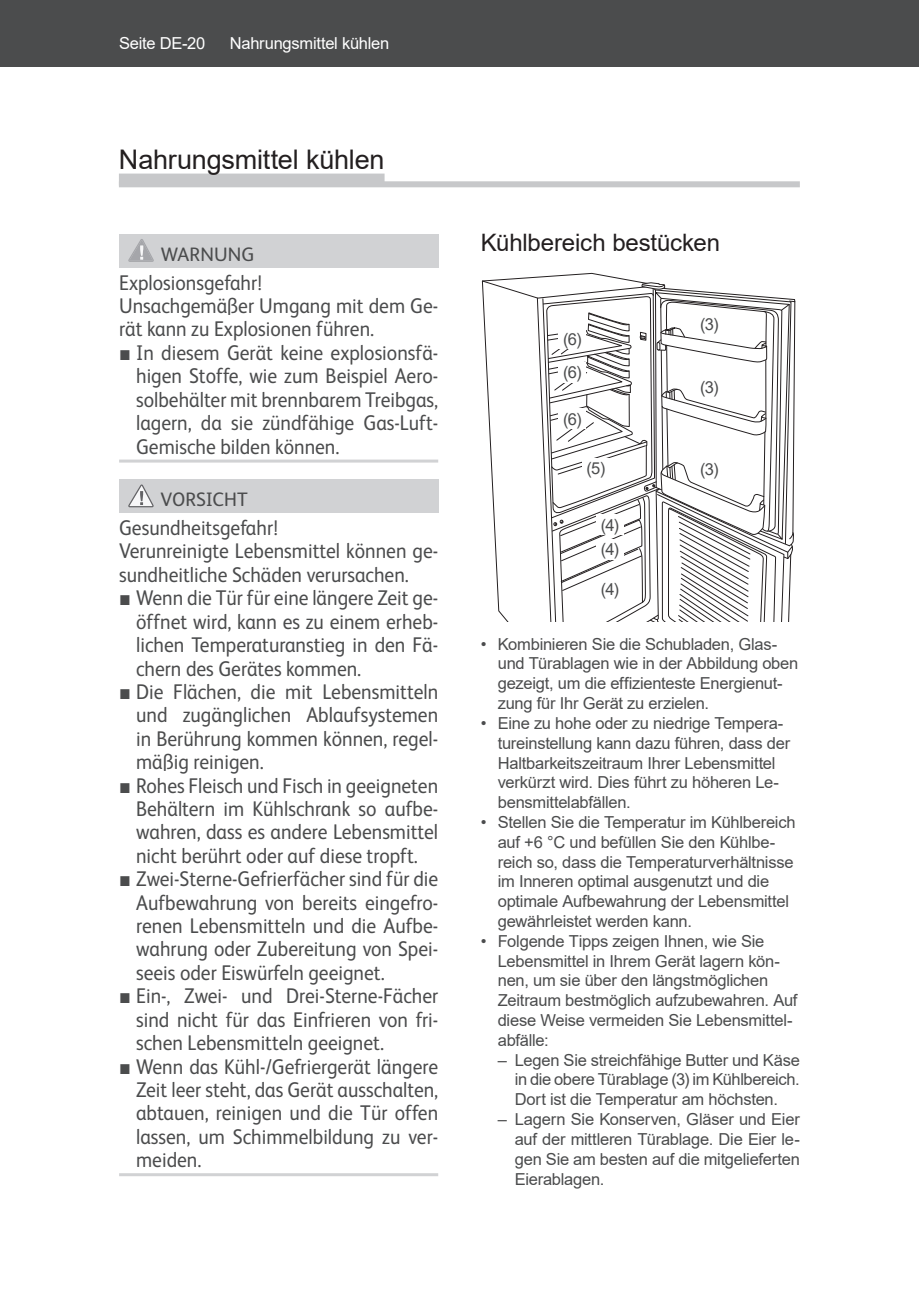
<style>
.page{position:relative;width:919px;height:1289px;background:#fff}
.page>*{position:absolute;margin:0;border:0;box-sizing:border-box;transform-origin:0 0}
.t1{font:27px "Arial";letter-spacing:-.01em;color:#231f20}
.t2{font:24px "Arial";letter-spacing:-.005em;color:#231f20}
.t3{font:21.3px/23.4px "FS Albert";color:#4b4c4d;text-align:justify;scale:.92 1}
.t4{font:19.5px "FS Albert";letter-spacing:.005em;color:#4b4c4d}
.t5{font:16.5px/19.8px "Arial";letter-spacing:-.015em;color:#4b4c4d}
.t6{font:16.5px "Arial";letter-spacing:-.015em;color:#fff}
.s1{font-family:"Arial"}
</style>
<div class="page">
<div style="left:906px;top:0;width:12px;height:67px;background:#4b4c4d"></div>
<div style="left:0;top:0;width:906px;height:67px;background:#4b4c4d"></div>
<div style="left:119px;top:234px;width:319px;height:33px;background:#d1d2d4"></div>
<hr style="left:119px;top:459px;width:319px;height:3px;background:#d1d2d4">
<div style="left:119px;top:479px;width:319px;height:33px;background:#d1d2d4"></div>
<hr style="left:119px;top:1173px;width:319px;height:3px;background:#d1d2d4">
<svg style="left:128px;top:239px;width:26px;height:23px"></svg>
<svg style="left:128px;top:484px;width:26px;height:23px"></svg>
<svg style="left:481px;top:280px;width:314px;height:341px"></svg>
<div style="left:558px;top:408px;width:28px;height:21px;background:#fff"></div>
<div style="left:558px;top:362px;width:28px;height:20px;background:#fff"></div>
<div style="left:558px;top:328px;width:28px;height:21px;background:#fff"></div>
<div style="left:582px;top:458px;width:27px;height:20px;background:#fff"></div>
<div style="left:596px;top:514px;width:27px;height:21px;background:#fff"></div>
<div style="left:596px;top:539px;width:27px;height:20px;background:#fff"></div>
<div style="left:596px;top:579px;width:27px;height:20px;background:#fff"></div>
<div style="left:119px;top:173px;width:265px;height:12px;background:#c7c8ca"></div>
<div style="left:119px;top:181px;width:680px;height:6px;background:#c7c8ca"></div>
<p class="t6" style="left:119px;top:32px;width:88px">Seite DE-20</p>
<p class="t6" style="left:230px;top:32px;width:161px">Nahrungsmittel kühlen</p>
<p class="t1" style="left:119px;top:140px;width:267px">Nahrungsmittel kühlen</p>
<p class="t4" style="left:161px;top:241px;width:95px">WARNUNG</p>
<p class="t3" style="left:119px;top:269px;width:348px;text-align:left">Explosionsgefahr!<br>Unsachgemäßer Umgang mit dem Ge&shy;rät kann zu Explosionen führen.</p>
<p class="t3" style="left:136px;top:340px;width:330px;text-indent:-17px"><span class="s1">■</span> In diesem Gerät keine explosionsfä&shy;higen Stoffe, wie zum Beispiel Aero&shy;solbehälter mit brennbarem Treibgas, lagern, da sie zündfähige Gas-Luft-Gemische bilden können.</p>
<p class="t4" style="left:161px;top:486px;width:89px">VORSICHT</p>
<p class="t3" style="left:119px;top:515px;width:348px;text-align:left">Gesundheitsgefahr!<br>Verunreinigte Lebensmittel können ge&shy;sundheitliche Schäden verursachen.</p>
<p class="t3" style="left:136px;top:585px;width:330px;text-indent:-17px"><span class="s1">■</span> Wenn die Tür für eine längere Zeit ge&shy;öffnet wird, kann es zu einem erheb&shy;lichen Temperaturanstieg in den Fä&shy;chern des Gerätes kommen.</p>
<p class="t3" style="left:136px;top:679px;width:330px;text-indent:-17px"><span class="s1">■</span> Die Flächen, die mit Lebensmitteln und zugänglichen Ablaufsystemen in Berührung kommen können, regel&shy;mäßig reinigen.</p>
<p class="t3" style="left:136px;top:772px;width:330px;text-indent:-17px"><span class="s1">■</span> Rohes Fleisch und Fisch in geeigneten Behältern im Kühlschrank so aufbe&shy;wahren, dass es andere Lebensmittel nicht berührt oder auf diese tropft.</p>
<p class="t3" style="left:136px;top:866px;width:330px;text-indent:-17px"><span class="s1">■</span> Zwei-Sterne-Gefrierfächer sind für die Aufbewahrung von bereits eingefro&shy;renen Lebensmitteln und die Aufbe&shy;wahrung oder Zubereitung von Spei&shy;seeis oder Eiswürfeln geeignet.</p>
<p class="t3" style="left:136px;top:983px;width:330px;text-indent:-17px"><span class="s1">■</span> Ein-, Zwei- und Drei-Sterne-Fächer sind nicht für das Einfrieren von fri&shy;schen Lebensmitteln geeignet.</p>
<p class="t3" style="left:136px;top:1053px;width:330px;text-indent:-17px"><span class="s1">■</span> Wenn das Kühl-/Gefriergerät längere Zeit leer steht, das Gerät ausschalten, abtauen, reinigen und die Tür offen lassen, um Schimmelbildung zu ver&shy;meiden.</p>
<p class="t2" style="left:480px;top:226px;width:241px">Kühlbereich bestücken</p>
<p class="t5" style="left:563px;top:329px;width:20px">(6)</p>
<p class="t5" style="left:563px;top:362px;width:20px">(6)</p>
<p class="t5" style="left:563px;top:409px;width:20px">(6)</p>
<p class="t5" style="left:586px;top:458px;width:20px">(5)</p>
<p class="t5" style="left:700px;top:314px;width:20px">(3)</p>
<p class="t5" style="left:700px;top:377px;width:20px">(3)</p>
<p class="t5" style="left:700px;top:459px;width:20px">(3)</p>
<p class="t5" style="left:600px;top:512px;width:20px;line-height:24.6px">(4) (4)</p>
<p class="t5" style="left:600px;top:579px;width:20px">(4)</p>
<p class="t5" style="left:497px;top:634px;width:302px;text-indent:-17px">• Kombinieren Sie die Schubladen, Glas&shy;und Türablagen wie in der Abbildung oben gezeigt, um die effizienteste Energienut&shy;zung für Ihr Gerät zu erzielen.</p>
<p class="t5" style="left:497px;top:713px;width:294px;text-indent:-17px">• Eine zu hohe oder zu niedrige Tempera&shy;tureinstellung kann dazu führen, dass der Haltbarkeitszeitraum Ihrer Lebensmittel verkürzt wird. Dies führt zu höheren Le&shy;bensmittelabfällen.</p>
<p class="t5" style="left:497px;top:812px;width:299px;text-indent:-17px">• Stellen Sie die Temperatur im Kühlbereich auf +6 °C und befüllen Sie den Kühlbe&shy;reich so, dass die Temperaturverhältnisse im Inneren optimal ausgenutzt und die optimale Aufbewahrung der Lebensmittel gewährleistet werden kann.</p>
<p class="t5" style="left:497px;top:931px;width:301px;text-indent:-17px">• Folgende Tipps zeigen Ihnen, wie Sie Lebensmittel in Ihrem Gerät lagern kön&shy;nen, um sie über den längstmöglichen Zeitraum bestmöglich aufzubewahren. Auf diese Weise vermeiden Sie Lebensmittel&shy;abfälle:</p>
<p class="t5" style="left:514px;top:1049px;width:286px;text-align:justify;text-indent:-17px">– Legen Sie streichfähige Butter und Käse in die obere Türablage (3) im Kühlbereich.<br>Dort ist die Temperatur am höchsten.</p>
<p class="t5" style="left:514px;top:1109px;width:286px;text-align:justify;text-indent:-17px">– Lagern Sie Konserven, Gläser und Eier auf der mittleren Türablage. Die Eier le&shy;gen Sie am besten auf die mitgelieferten Eierablagen.</p>
</div>
